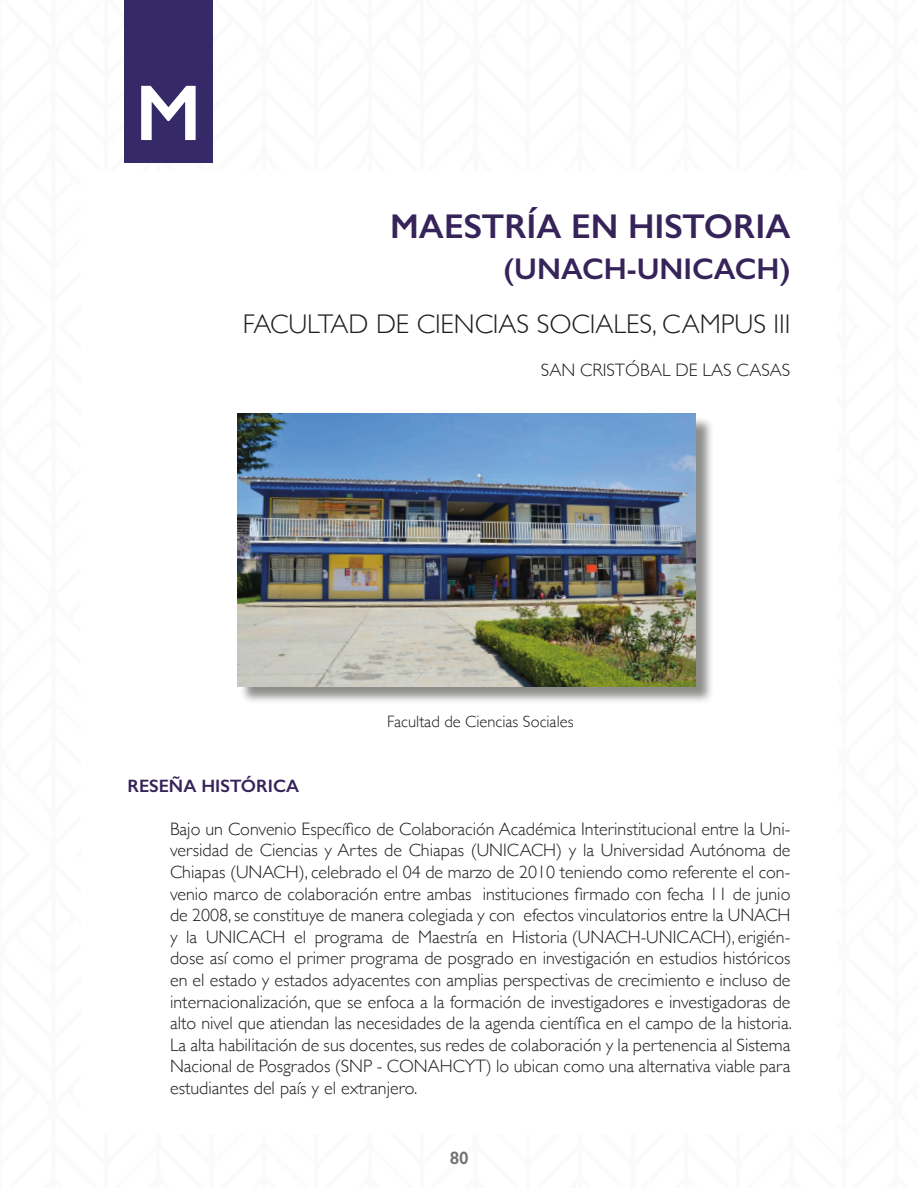
<style>
.page{position:relative;width:918px;height:1188px;background:#fff}
.page>*{position:absolute;margin:0;border:0;box-sizing:border-box;transform-origin:0 0}
.t1{font:600 79.5px "Gill Sans";color:#fff}
.TITULO{font:600 34.5px "Gill Sans";color:#362359}
.TITULO-2{font:600 30px "Gill Sans";color:#362359}
.TITULO_ESCUELA{font:300 27px "Gill Sans";color:#1d1d1b}
.TEXTO_1{font:300 18px/21.6px "Gill Sans";color:#1d1d1b;text-align:justify}
.CIUDAD{font:300 18px "Gill Sans";color:#1d1d1b}
.SUBTITULO{font:600 18px "Gill Sans";color:#362359}
.t2{font:600 18px "Gill Sans";color:#70706f}
.TEXTO_3{font:300 16.5px "Gill Sans";color:#1d1d1b}
</style>
<div class="page">
<div style="left:124px;top:0;width:89px;height:163px;background:#352967"></div>
<div style="left:240px;top:416px;width:474px;height:289px;background:#1d1d1b;opacity:.5"></div>
<img style="left:237px;top:414px;width:459px;height:272px">
<h1 class="t1" style="left:135px;top:65px;width:68px">M</h1>
<p class="TITULO" style="left:390px;top:205px;width:402px">MAESTRÍA EN HISTORIA</p>
<p class="TITULO-2" style="left:503px;top:251px;width:288px">(UNACH-UNICACH)</p>
<p class="TITULO_ESCUELA" style="left:243px;top:303px;width:549px">FACULTAD DE CIENCIAS SOCIALES, CAMPUS III</p>
<p class="CIUDAD" style="left:541px;top:355px;width:251px">SAN CRISTÓBAL DE LAS CASAS</p>
<p class="TEXTO_3" style="left:387px;top:709px;width:188px">Facultad de Ciencias Sociales</p>
<p class="SUBTITULO" style="left:128px;top:775px;width:173px">RESEÑA HISTÓRICA</p>
<p class="TEXTO_1" style="left:170px;top:817px;width:623px">Bajo un Convenio Específico de Colaboración Académica Interinstitucional entre la Uni&shy;versidad de Ciencias y Artes de Chiapas (UNICACH) y la Universidad Autónoma de Chiapas (UNACH), celebrado el 04 de marzo de 2010 teniendo como referente el con&shy;venio marco de colaboración entre ambas instituciones firmado con fecha 11 de junio de 2008, se constituye de manera colegiada y con efectos vinculatorios entre la UNACH y la UNICACH el programa de Maestría en Historia (UNACH-UNICACH), erigién&shy;dose así como el primer programa de posgrado en investigación en estudios históricos en el estado y estados adyacentes con amplias perspectivas de crecimiento e incluso de internacionalización, que se enfoca a la formación de investigadores e investigadoras de alto nivel que atiendan las necesidades de la agenda científica en el campo de la historia.<br>La alta habilitación de sus docentes, sus redes de colaboración y la pertenencia al Sistema Nacional de Posgrados (SNP - CONAHCYT) lo ubican como una alternativa viable para estudiantes del país y el extranjero.</p>
<p class="t2" style="left:450px;top:1147px;width:21px">80</p>
</div>
